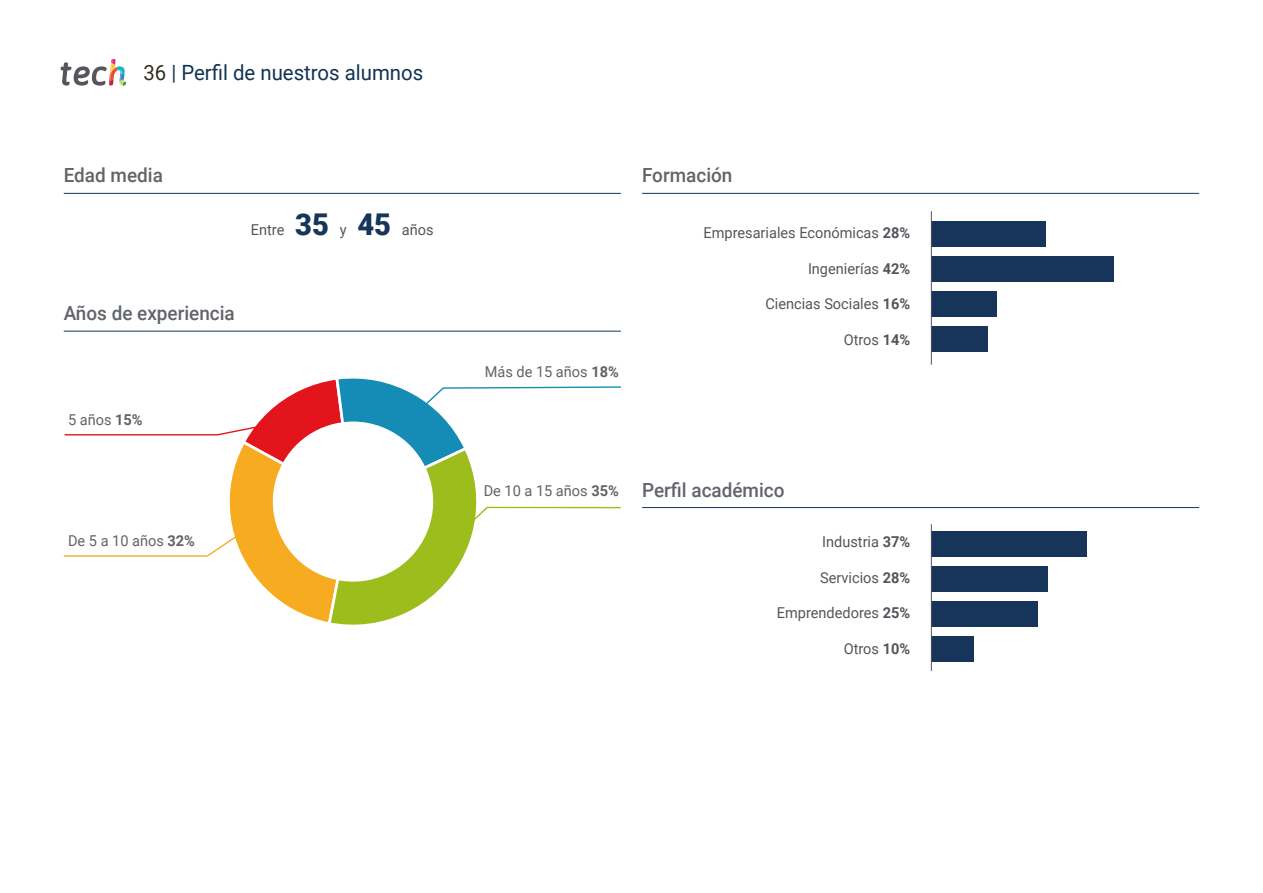
<style>
.page{position:relative;width:1263px;height:893px;background:#fff}
.page>*{position:absolute;margin:0;border:0;box-sizing:border-box;transform-origin:0 0}
.t1{font:21px "Roboto";color:#123352}
.t2{font:500 19.5px "Roboto";color:#61646a}
.t3{font:15px "Roboto";color:#52555b}
.t4{font:15px "Roboto";color:#636363}
.s1{color:#312e20}
.s2{font-weight:900;font-size:30px;color:#16355a}
.s3{font-weight:700}
</style>
<div class="page">
<hr style="left:64px;top:193px;width:557px;height:1px;background:#17355b">
<hr style="left:642px;top:193px;width:557px;height:1px;background:#17355b">
<div style="left:931px;top:222px;width:115px;height:25px;background:#17355b"></div>
<div style="left:931px;top:256px;width:183px;height:26px;background:#17355b"></div>
<div style="left:931px;top:291px;width:66px;height:26px;background:#17355b"></div>
<div style="left:931px;top:326px;width:57px;height:26px;background:#17355b"></div>
<hr style="left:931px;top:211px;width:1px;height:154px;background:#52555b">
<div style="left:931px;top:566px;width:117px;height:26px;background:#17355b"></div>
<hr style="left:642px;top:507px;width:557px;height:1px;background:#17355b">
<div style="left:931px;top:532px;width:156px;height:25px;background:#17355b"></div>
<div style="left:931px;top:601px;width:106px;height:26px;background:#17355b"></div>
<div style="left:931px;top:636px;width:43px;height:26px;background:#17355b"></div>
<hr style="left:931px;top:524px;width:1px;height:147px;background:#52555b">
<hr style="left:64px;top:331px;width:557px;height:1px;background:#17355b">
<svg style="left:64px;top:378px;width:557px;height:247px"></svg>
<svg style="left:61px;top:59px;width:65px;height:27px"></svg>
<h1 class="t1" style="left:144px;top:57px;width:281px"><span class="s1">36</span> | Perfil de nuestros alumnos</h1>
<h2 class="t2" style="left:64px;top:161px;width:101px">Edad media</h2>
<h2 class="t2" style="left:642px;top:161px;width:92px">Formación</h2>
<p class="t3" style="left:251px;top:219px;width:184px">Entre <span class="s2">35</span> y <span class="s2">45</span> años</p>
<p class="t3" style="left:703px;top:222px;width:208px">Empresariales Económicas <span class="s3">28%</span></p>
<p class="t3" style="left:808px;top:258px;width:104px">Ingenierías <span class="s3">42%</span></p>
<p class="t3" style="left:765px;top:293px;width:146px">Ciencias Sociales <span class="s3">16%</span></p>
<p class="t3" style="left:844px;top:329px;width:68px">Otros <span class="s3">14%</span></p>
<h2 class="t2" style="left:64px;top:300px;width:173px">Años de experiencia</h2>
<p class="t4" style="left:68px;top:409px;width:76px">5 años <span class="s3">15%</span></p>
<p class="t4" style="left:68px;top:530px;width:128px">De 5 a 10 años <span class="s3">32%</span></p>
<p class="t4" style="left:485px;top:361px;width:136px">Más de 15 años <span class="s3">18%</span></p>
<p class="t4" style="left:484px;top:480px;width:137px">De 10 a 15 años <span class="s3">35%</span></p>
<h2 class="t2" style="left:642px;top:476px;width:144px">Perfil académico</h2>
<p class="t3" style="left:822px;top:531px;width:89px">Industria <span class="s3">37%</span></p>
<p class="t3" style="left:820px;top:567px;width:91px">Servicios <span class="s3">28%</span></p>
<p class="t3" style="left:777px;top:602px;width:135px">Emprendedores <span class="s3">25%</span></p>
<p class="t3" style="left:844px;top:638px;width:68px">Otros <span class="s3">10%</span></p>
</div>
